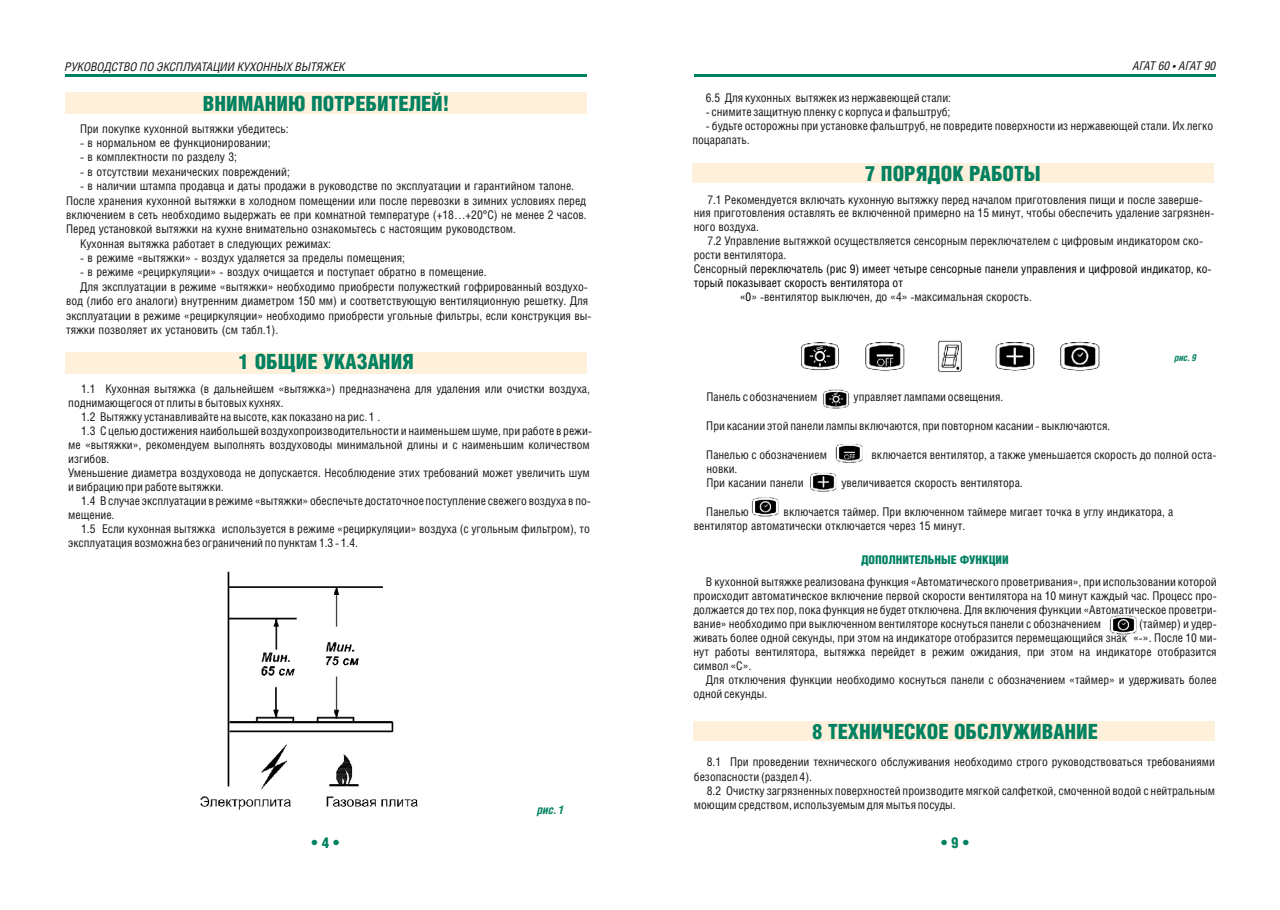
<style>
.page{position:relative;width:1280px;height:910px;background:#fff}
.page>*{position:absolute;margin:0;border:0;box-sizing:border-box;transform-origin:0 0}
.t1{font:21px "Helios Cond Black C";color:#008160}
.t2{font:15px "Helios Cond Black C";color:#008160}
.t3{font:12px/14px "Helios Cond C";color:#151616}
.t4{font:12px "Helios Cond C";color:#000}
.t5{font:italic 12px "Helios Cond C";color:#151616}
.t6{font:12px "Helios Cond Black C";color:#008160}
.t7{font:italic 12px "Helios Cond C";letter-spacing:-.02em;color:#151616}
.t8{font:italic 700 12px "Helios Cond C";color:#008160}
.t9{font:italic 700 9.6px "Helios Cond C";color:#008160}
.s1{color:#151616}
.s2{color:#000}
</style>
<div class="page">
<hr style="left:65px;top:74px;width:521px;height:3px;background:#008160">
<div style="left:65px;top:93px;width:521px;height:21px;background:#fff0db"></div>
<div style="left:65px;top:352px;width:521px;height:21px;background:#fff0db"></div>
<hr style="left:694px;top:74px;width:522px;height:3px;background:#008160">
<img style="left:200px;top:571px;width:218px;height:239px">
<div style="left:692px;top:163px;width:521px;height:20px;background:#fff0db"></div>
<img style="left:801px;top:340px;width:299px;height:32px">
<img style="left:751px;top:498px;width:28px;height:19px">
<img style="left:823px;top:389px;width:27px;height:20px">
<img style="left:835px;top:444px;width:28px;height:19px">
<img style="left:810px;top:473px;width:27px;height:19px">
<div style="left:694px;top:722px;width:521px;height:19px;background:#fff0db"></div>
<img style="left:1109px;top:616px;width:28px;height:19px">
<p class="t5" style="left:65px;top:61px;width:282px">РУКОВОДСТВО ПО ЭКСПЛУАТАЦИИ КУХОННЫХ ВЫТЯЖЕК</p>
<h1 class="t1" style="left:203px;top:94px;width:248px">ВНИМАНИЮ ПОТРЕБИТЕЛЕЙ!</h1>
<p class="t3" style="left:80px;top:122px;width:210px">При покупке кухонной вытяжки убедитесь:</p>
<p class="t3" style="left:80px;top:137px;width:192px">- в нормальном ее функционировании;</p>
<p class="t3" style="left:80px;top:151px;width:158px">- в комплектности по разделу 3;</p>
<p class="t3" style="left:80px;top:165px;width:211px">- в отсутствии механических повреждений;</p>
<p class="t3" style="left:80px;top:180px;width:495px">- в наличии штампа продавца и даты продажи в руководстве по эксплуатации и гарантийном талоне.</p>
<p class="t3" style="left:66px;top:194px;width:522px">После хранения кухонной вытяжки в холодном помещении или после перевозки в зимних условиях перед</p>
<p class="t3" style="left:66px;top:208px;width:522px">включением в сеть необходимо выдержать ее при комнатной температуре (+18…+20°C) не менее 2 чаcов.</p>
<p class="t3" style="left:66px;top:223px;width:451px">Перед установкой вытяжки на кухне внимательно ознакомьтесь с настоящим руководством.</p>
<p class="t3" style="left:80px;top:237px;width:252px">Кухонная вытяжка работает в следующих режимах:</p>
<p class="t3" style="left:80px;top:252px;width:326px">- в режиме «вытяжки» - воздух удаляется за пределы помещения;</p>
<p class="t3" style="left:80px;top:266px;width:408px">- в режиме «рециркуляции» - воздух очищается и поступает обратно в помещение.</p>
<p class="t3" style="left:80px;top:280px;width:509px">Для эксплуатации в режиме «вытяжки» необходимо приобрести полужесткий гофрированный воздухо-</p>
<p class="t3" style="left:66px;top:295px;width:524px">вод (либо его аналоги) внутренним диаметром 150 мм) и соответствующую вентиляционную решетку. Для</p>
<p class="t3" style="left:66px;top:309px;width:527px">эксплуатации в режиме «рециркуляции» необходимо приобрести угольные фильтры, если конструкция вы-</p>
<p class="t3" style="left:66px;top:323px;width:214px">тяжки позволяет их установить (см табл.1).</p>
<h1 class="t1" style="left:239px;top:352px;width:177px">1 ОБЩИЕ УКАЗАНИЯ</h1>
<p class="t3" style="left:81px;top:383px;width:510px">1.1 Кухонная вытяжка (в дальнейшем «вытяжка») предназначена для удаления или очистки воздуха,</p>
<p class="t3" style="left:68px;top:397px;width:217px">поднимающегося от плиты в бытовых кухнях.</p>
<p class="t3" style="left:81px;top:411px;width:301px">1.2 Вытяжку устанавливайте на высоте, как показано на рис. 1 .</p>
<p class="t3" style="left:81px;top:425px;width:512px">1.3 С целью достижения наибольшей воздухопроизводительности и наименьшем шуме, при работе в режи-</p>
<p class="t3" style="left:68px;top:439px;width:523px">ме «вытяжки», рекомендуем выполнять воздуховоды минимальной длины и с наименьшим количеством</p>
<p class="t3" style="left:68px;top:453px;width:43px">изгибов.</p>
<p class="t3" style="left:68px;top:467px;width:523px">Уменьшение диаметра воздуховода не допускается. Несоблюдение этих требований может увеличить шум</p>
<p class="t3" style="left:68px;top:481px;width:157px">и вибрацию при работе вытяжки.</p>
<p class="t3" style="left:81px;top:495px;width:511px">1.4 В случае эксплуатации в режиме «вытяжки» обеспечьте достаточное поступление свежего воздуха в по-</p>
<p class="t3" style="left:68px;top:509px;width:48px">мещение.</p>
<p class="t3" style="left:81px;top:522px;width:510px">1.5 Если кухонная вытяжка используется в режиме «рециркуляции» воздуха (с угольным фильтром), то</p>
<p class="t3" style="left:68px;top:536px;width:291px">эксплуатация возможна без ограничений по пунктам 1.3 - 1.4.</p>
<p class="t8" style="left:537px;top:804px;width:29px">рис. 1</p>
<p class="t7" style="left:1133px;top:60px;width:85px">АГАТ 60 • АГАТ 90</p>
<p class="t3" style="left:706px;top:91px;width:247px">6.5 Для кухонных вытяжек из нержавеющей стали:</p>
<p class="t3" style="left:706px;top:105px;width:246px">- снимите защитную пленку с корпуса и фальштруб;</p>
<p class="t3" style="left:692px;top:119px;width:522px;text-indent:13px">- будьте осторожны при установке фальштруб, не повредите поверхности из нержавеющей стали. Их легко поцарапать.</p>
<h1 class="t1" style="left:865px;top:164px;width:177px">7 ПОРЯДОК РАБОТЫ</h1>
<p class="t3" style="left:694px;top:193px;width:522px;text-indent:14px">7.1 Рекомендуется включать кухонную вытяжку перед началом приготовления пищи и после заверше&shy;ния приготовления оставлять ее включенной примерно на 15 минут, чтобы обеспечить удаление загрязнен&shy;ного воздуха.</p>
<p class="t3" style="left:707px;top:235px;width:497px">7.2 Управление вытяжкой осуществляется сенсорным переключателем с цифровым индикатором ско-</p>
<p class="t3" style="left:694px;top:249px;width:94px">рости вентилятора.</p>
<p class="t4" style="left:694px;top:264px;width:519px"><span class="s1">Сенсорный</span> переключатель (рис 9) имеет четыре сенсорные панели управления и цифровой индикатор, ко-</p>
<p class="t4" style="left:694px;top:278px;width:211px">торый показывает скорость вентилятора от</p>
<p class="t3" style="left:740px;top:291px;width:294px"><span class="s2">«0</span>» -вентилятор выключен, до «4» -максимальная скорость.</p>
<p class="t9" style="left:1174px;top:353px;width:23px">рис. 9</p>
<p class="t3" style="left:706px;top:391px;width:112px">Панель с обозначением</p>
<p class="t3" style="left:854px;top:391px;width:151px">управляет лампами освещения.</p>
<p class="t3" style="left:706px;top:420px;width:406px">При касании этой панели лампы включаются, при повторном касании - выключаются.</p>
<p class="t3" style="left:706px;top:448px;width:122px">Панелью с обозначением</p>
<p class="t3" style="left:871px;top:448px;width:346px">включается вентилятор, а также уменьшается скорость до полной оста-</p>
<p class="t3" style="left:706px;top:462px;width:99px">новки.<br>При касании панели</p>
<p class="t3" style="left:841px;top:476px;width:183px">увеличивается скорость вентилятора.</p>
<p class="t3" style="left:694px;top:505px;width:481px;line-height:14.4px;text-indent:90px">включается таймер. При включенном таймере мигает точка в углу индикатора, а вентилятор автоматически отключается через 15 минут.</p>
<p class="t3" style="left:706px;top:505px;width:44px">Панелью</p>
<p class="t6" style="left:861px;top:554px;width:149px">ДОПОЛНИТЕЛЬНЫЕ ФУНКЦИИ</p>
<p class="t3" style="left:693px;top:576px;width:525px;text-align:justify;text-indent:13px">В кухонной вытяжке реализована функция «Автоматического проветривания», при использовании которой происходит автоматическое включение первой скорости вентилятора на 10 минут каждый час. Процесс про&shy;должается до тех пор, пока функция не будет отключена. Для включения функции «Автоматическое проветри&shy;вание» необходимо при выключенном вентиляторе коснуться панели с обозначением</p>
<p class="t3" style="left:693px;top:618px;width:525px;text-align:justify;text-indent:446px">(таймер) и удер&shy;живать более одной секунды, при этом на индикаторе отобразится перемещающийся знак «-». После 10 ми&shy;нут работы вентилятора, вытяжка перейдет в режим ожидания, при этом на индикаторе отобразится символ «С».</p>
<p class="t3" style="left:693px;top:674px;width:525px;text-indent:13px">Для отключения функции необходимо коснуться панели с обозначением «таймер» и удерживать более одной секунды.</p>
<h1 class="t1" style="left:812px;top:721px;width:287px">8 ТЕХНИЧЕСКОЕ ОБСЛУЖИВАНИЕ</h1>
<p class="t3" style="left:694px;top:756px;width:523px;text-indent:13px">8.1 При проведении технического обслуживания необходимо строго руководствоваться требованиями безопасности (раздел 4).</p>
<p class="t3" style="left:694px;top:784px;width:523px;text-indent:13px">8.2 Очистку загрязненных поверхностей производитe мягкой салфеткой, смоченной водой с нейтральным моющим средством, используемым для мытья посуды.</p>
<p class="t2" style="left:311px;top:835px;width:29px">• 4 •</p>
<p class="t2" style="left:941px;top:835px;width:29px">• 9 •</p>
</div>
